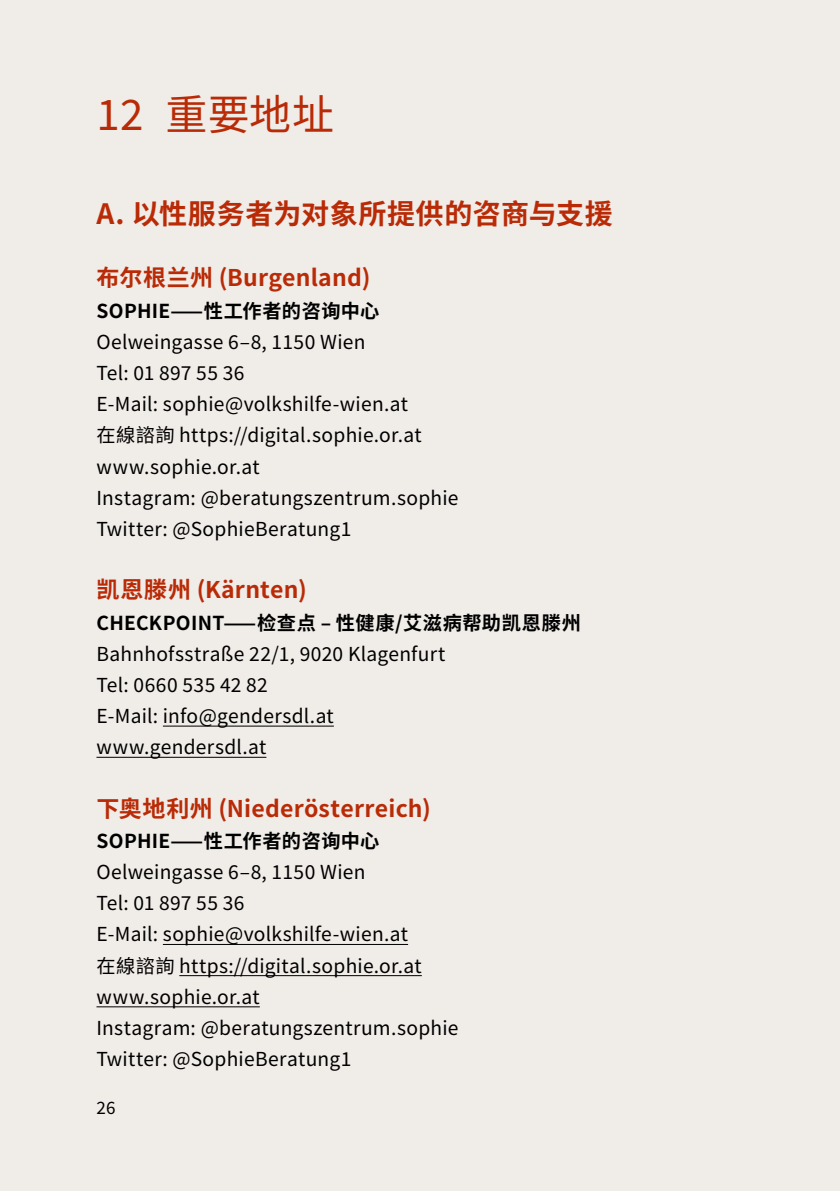
<style>
.page{position:relative;width:840px;height:1191px;background:#fff}
.page>*{position:absolute;margin:0;border:0;box-sizing:border-box;transform-origin:0 0}
.t1{font:42px "Noto Sans SC";letter-spacing:.01em;color:#b92b06}
.h2_ohne_Nummerierung{font:700 28px "Noto Sans SC";letter-spacing:.02em;color:#b92b06}
.h3_ohne_Nummerierung{font:700 23px "Noto Sans SC";letter-spacing:.01em;color:#b92b06}
.p_Abstand_danach{font:19.2px "Noto Sans SC";letter-spacing:.015em;color:#000}
.p_Abstand_danach-2{font:700 19.2px "Noto Sans SC";letter-spacing:.02em;color:#000}
.t2{font:17px "Noto Sans SC";color:#000}
</style>
<div class="page">
<div style="left:0;top:0;width:839px;height:1191px;background:#f0ece8"></div>
<hr style="left:163px;top:725px;width:171px;height:1px;background:#000">
<hr style="left:96px;top:757px;width:170px;height:1px;background:#000">
<hr style="left:163px;top:944px;width:245px;height:1px;background:#000">
<hr style="left:179px;top:975px;width:242px;height:1px;background:#000">
<hr style="left:96px;top:1006px;width:164px;height:1px;background:#000">
<h1 class="t1" style="left:96px;top:91px;width:239px">12 重要地址</h1>
<h2 class="h2_ohne_Nummerierung" style="left:96px;top:198px;width:517px">A. 以性服务者为对象所提供的咨商与支援</h2>
<h3 class="h3_ohne_Nummerierung" style="left:96px;top:265px;width:275px">布尔根兰州 (Burgenland)</h3>
<p class="p_Abstand_danach-2" style="left:96px;top:300px;width:284px">SOPHIE——性工作者的咨询中心</p>
<p class="p_Abstand_danach" style="left:96px;top:331px;width:270px">Oelweingasse 6–8, 1150 Wien</p>
<p class="p_Abstand_danach" style="left:96px;top:362px;width:149px">Tel: 01 897 55 36</p>
<p class="p_Abstand_danach" style="left:96px;top:393px;width:313px">E-Mail: sophie@volkshilfe-wien.at</p>
<p class="p_Abstand_danach" style="left:96px;top:424px;width:326px">在線諮詢 https://digital.sophie.or.at</p>
<p class="p_Abstand_danach" style="left:96px;top:456px;width:165px">www.sophie.or.at</p>
<p class="p_Abstand_danach" style="left:96px;top:487px;width:363px">Instagram: @beratungszentrum.sophie</p>
<p class="p_Abstand_danach" style="left:96px;top:518px;width:256px">Twitter: @SophieBeratung1</p>
<h3 class="h3_ohne_Nummerierung" style="left:96px;top:577px;width:212px">凯恩滕州 (Kärnten)</h3>
<p class="p_Abstand_danach-2" style="left:96px;top:611px;width:486px">CHECKPOINT——检查点 – 性健康/艾滋病帮助凯恩滕州</p>
<p class="p_Abstand_danach" style="left:96px;top:643px;width:350px">Bahnhofsstraße 22/1, 9020 Klagenfurt</p>
<p class="p_Abstand_danach" style="left:96px;top:674px;width:173px">Tel: 0660 535 42 82</p>
<p class="p_Abstand_danach" style="left:96px;top:705px;width:239px">E-Mail: info@gendersdl.at</p>
<p class="p_Abstand_danach" style="left:96px;top:736px;width:171px">www.gendersdl.at</p>
<h3 class="h3_ohne_Nummerierung" style="left:96px;top:795px;width:335px">下奥地利州 (Niederösterreich)</h3>
<p class="p_Abstand_danach-2" style="left:96px;top:830px;width:284px">SOPHIE——性工作者的咨询中心</p>
<p class="p_Abstand_danach" style="left:96px;top:861px;width:270px">Oelweingasse 6–8, 1150 Wien</p>
<p class="p_Abstand_danach" style="left:96px;top:892px;width:149px">Tel: 01 897 55 36</p>
<p class="p_Abstand_danach" style="left:96px;top:923px;width:313px">E-Mail: sophie@volkshilfe-wien.at</p>
<p class="p_Abstand_danach" style="left:96px;top:954px;width:326px">在線諮詢 https://digital.sophie.or.at</p>
<p class="p_Abstand_danach" style="left:96px;top:986px;width:165px">www.sophie.or.at</p>
<p class="p_Abstand_danach" style="left:96px;top:1017px;width:363px">Instagram: @beratungszentrum.sophie</p>
<p class="p_Abstand_danach" style="left:96px;top:1048px;width:256px">Twitter: @SophieBeratung1</p>
<p class="t2" style="left:96px;top:1098px;width:21px">26</p>
</div>
